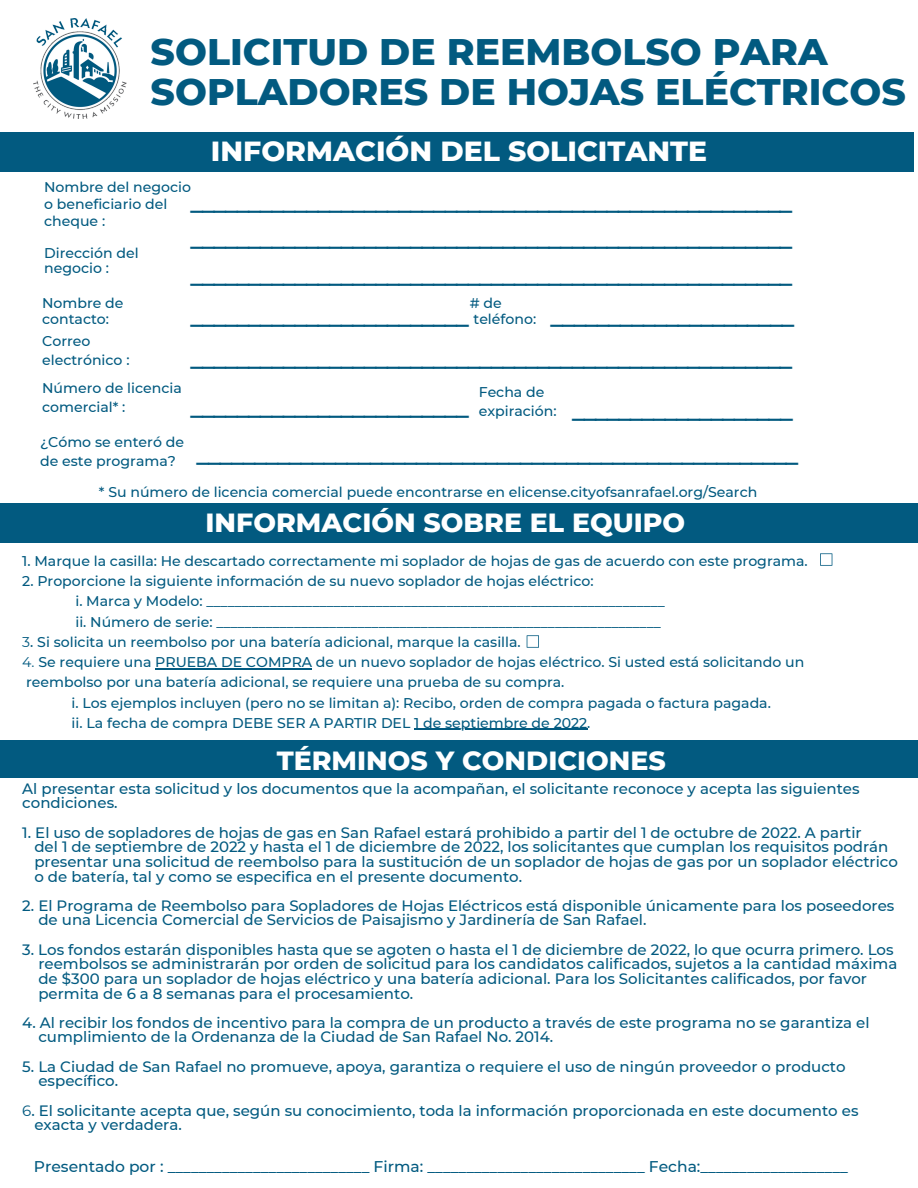
<style>
.page{position:relative;width:918px;height:1188px;background:#fff}
.page>*{position:absolute;margin:0;border:0;box-sizing:border-box;transform-origin:0 0}
.t1{font:800 37.8px/40.5px "Montserrat";color:#025a80}
.t2{font:700 31.05px/36.8px "Open Sans";color:#025a80;text-align:justify}
.t3{font:800 28.2px "Montserrat";color:#fff}
.t4{font:800 26.85px "Montserrat";color:#fff}
.t5{font:500 15.45px "Montserrat";color:#025a80}
.t6{font:500 15px/14.7px "Montserrat";color:#025a80}
.t7{font:500 14.1px/19px "Montserrat";color:#025a80}
.s1{font-weight:400}
</style>
<div class="page">
<img style="left:34px;top:19px;width:92px;height:100px">
<div style="left:0;top:132px;width:913px;height:40px;background:#025a80"></div>
<div style="left:0;top:503px;width:918px;height:39px;background:#025a80"></div>
<hr style="left:155px;top:668px;width:157px;height:1px;background:#025a80">
<hr style="left:414px;top:729px;width:173px;height:1px;background:#025a80">
<div style="left:0;top:741px;width:918px;height:37px;background:#025a80"></div>
<svg style="left:820px;top:553px;width:12px;height:13px"></svg>
<svg style="left:527px;top:635px;width:12px;height:13px"></svg>
<h1 class="t1" style="left:151px;top:31px;width:757px">SOLICITUD DE REEMBOLSO PARA<br>SOPLADORES DE HOJAS ELÉCTRICOS</h1>
<h3 class="t3" style="left:211px;top:133px;width:498px">INFORMACIÓN DEL SOLICITANTE</h3>
<p class="t7" style="left:44px;top:179px;width:149px;line-height:17px">Nombre del negocio o beneficiario del cheque :</p>
<p class="t7" style="left:44px;top:245px;width:96px;line-height:15.8px">Dirección del negocio :</p>
<p class="t7" style="left:42px;top:295px;width:83px;line-height:15.8px">Nombre de contacto:</p>
<h2 class="t2" style="left:191px;top:177px;width:603px">____________________________________________________ ____________________________________________________ ____________________________________________________</h2>
<p class="t7" style="left:470px;top:295px;width:68px;line-height:15.8px"># de teléfono:</p>
<h2 class="t2" style="left:191px;top:291px;width:280px">________________________</h2>
<h2 class="t2" style="left:551px;top:291px;width:245px">_____________________</h2>
<p class="t7" style="left:42px;top:331px;width:89px">Correo electrónico :</p>
<p class="t7" style="left:42px;top:379px;width:141px">Número de licencia comercial* :</p>
<h2 class="t2" style="left:191px;top:334px;width:603px">____________________________________________________</h2>
<h2 class="t2" style="left:191px;top:383px;width:280px">________________________</h2>
<p class="t7" style="left:479px;top:382px;width:79px">Fecha de expiración:</p>
<h2 class="t2" style="left:572px;top:385px;width:222px">___________________</h2>
<p class="t7" style="left:40px;top:432px;width:145px">¿Cómo se enteró de de este programa?</p>
<h2 class="t2" style="left:196px;top:430px;width:603px">____________________________________________________</h2>
<p class="t7" style="left:99px;top:482px;width:660px">* Su número de licencia comercial puede encontrarse en elicense.cityofsanrafael.org/Search</p>
<h3 class="t4" style="left:206px;top:506px;width:481px">INFORMACIÓN SOBRE EL EQUIPO</h3>
<p class="t7" style="left:22px;top:551px;width:787px">1. Marque la casilla: He descartado correctamente mi soplador de hojas de gas de acuerdo con este programa.</p>
<p class="t7" style="left:75px;top:571px;width:591px;line-height:20.2px;text-indent:-53px">2. Proporcione la siguiente información de su nuevo soplador de hojas eléctrico:<br>i. Marca y Modelo: _________________________________________________________________ ii. Número de serie: _______________________________________________________________</p>
<p class="t7" style="left:22px;top:632px;width:500px"><span class="s1">3</span>. Si solicita un reembolso por una batería adicional, marque la casilla.</p>
<p class="t7" style="left:22px;top:652px;width:784px"><span class="s1">4.</span> Se requiere una PRUEBA DE COMPRA de un nuevo soplador de hojas eléctrico. Si usted está solicitando un</p>
<p class="t7" style="left:26px;top:673px;width:540px">reembolso por una batería adicional, se requiere una prueba de su compra.</p>
<p class="t7" style="left:72px;top:693px;width:701px">i. Los ejemplos incluyen (pero no se limitan a): Recibo, orden de compra pagada o factura pagada.</p>
<p class="t7" style="left:72px;top:713px;width:520px">ii. La fecha de compra DEBE SER A PARTIR DEL 1 de septiembre de 2022.</p>
<h3 class="t4" style="left:277px;top:744px;width:391px">TÉRMINOS Y CONDICIONES</h3>
<p class="t6" style="left:22px;top:781px;width:839px">Al presentar esta solicitud y los documentos que la acompañan, el solicitante reconoce y acepta las siguientes condiciones.</p>
<p class="t6" style="left:34px;top:825px;width:865px;text-indent:-12px">1. El uso de sopladores de hojas de gas en San Rafael estará prohibido a partir del 1 de octubre de 2022. A partir<br>del 1 de septiembre de 2022 y hasta el 1 de diciembre de 2022, los solicitantes que cumplan los requisitos podrán presentar una solicitud de reembolso para la sustitución de un soplador de hojas de gas por un soplador eléctrico o de batería, tal y como se especifica en el presente documento.</p>
<p class="t6" style="left:38px;top:898px;width:857px;text-indent:-16px">2. El Programa de Reembolso para Sopladores de Hojas Eléctricos está disponible únicamente para los poseedores de una Licencia Comercial de Servicios de Paisajismo y Jardinería de San Rafael.</p>
<p class="t6" style="left:38px;top:942px;width:860px;text-indent:-16px">3. Los fondos estarán disponibles hasta que se agoten o hasta el 1 de diciembre de 2022, lo que ocurra primero. Los reembolsos se administrarán por orden de solicitud para los candidatos calificados, sujetos a la cantidad máxima de $300 para un soplador de hojas eléctrico y una batería adicional. Para los Solicitantes calificados, por favor permita de 6 a 8 semanas para el procesamiento.</p>
<p class="t6" style="left:38px;top:1015px;width:833px;text-indent:-16px">4. Al recibir los fondos de incentivo para la compra de un producto a través de este programa no se garantiza el cumplimiento de la Ordenanza de la Ciudad de San Rafael No. 2014.</p>
<p class="t6" style="left:38px;top:1059px;width:809px;text-indent:-16px">5. La Ciudad de San Rafael no promueve, apoya, garantiza o requiere el uso de ningún proveedor o producto específico.</p>
<p class="t6" style="left:34px;top:1103px;width:826px;text-indent:-12px"><span class="s1">6</span>. El solicitante acepta que, según su conocimiento, toda la información proporcionada en este documento es exacta y verdadera.</p>
<p class="t5" style="left:34px;top:1157px;width:816px">Presentado por : __________________________ Firma: ____________________________ Fecha:___________________</p>
</div>
